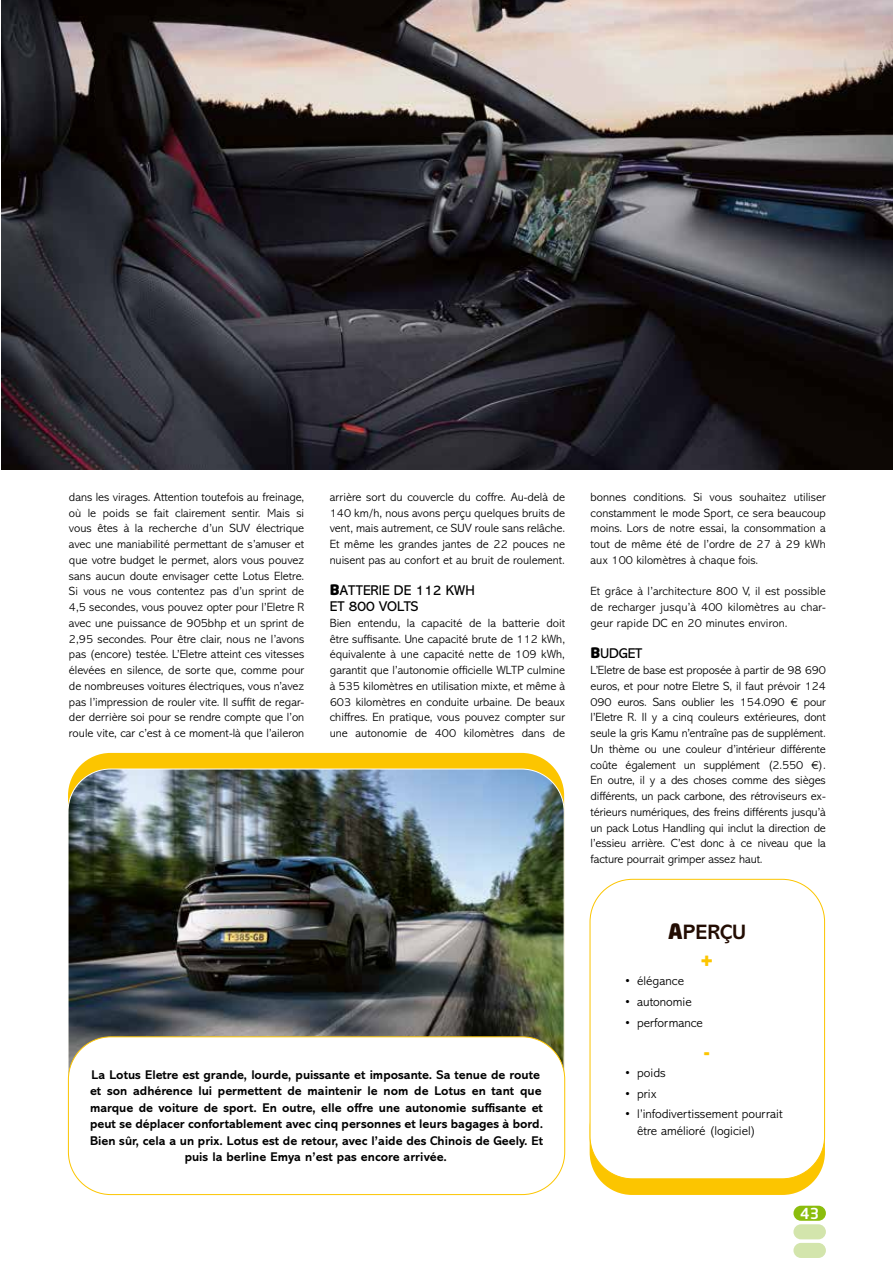
<style>
.page{position:relative;width:893px;height:1263px;background:#fff}
.page>*{position:absolute;margin:0;border:0;box-sizing:border-box;transform-origin:0 0}
.t1{font:700 21px "Abadi MT Std";color:#230d03}
.t2{font:900 21px "Neo Sans Std";color:#fcc500}
.t3{font:500 15px "Neo Sans";color:#fff}
.t4{font:14.25px/15.8px "Abadi MT Std";color:#000}
.t5{font:700 12.75px/16.5px "Abadi MT Std";color:#000;text-align:center}
.t6{font:300 12.75px/16.5px "Abadi MT Std";color:#000}
.t7{font:300 12px/15.8px "Abadi MT Std";color:#000;text-align:justify}
.s1{font-family:"Neo Sans Std";font-weight:900}
</style>
<div class="page">
<div style="left:793px;top:1224px;width:33px;height:15px;background:#d3e5ac;border-radius:8px"></div>
<div style="left:793px;top:1243px;width:33px;height:15px;background:#d3e5ac;border-radius:8px"></div>
<div style="left:793px;top:1206px;width:33px;height:15px;background:#8bbd0d;border-radius:8px"></div>
<div style="left:68px;top:753px;width:496px;height:362px;background:#fcc500;border-radius:43px"></div>
<img style="left:68px;top:769px;width:496px;height:296px">
<div style="left:68px;top:1037px;width:497px;height:157px;background:#fff;border-radius:43px"></div>
<div style="left:68px;top:1036px;width:497px;height:159px;border:1px solid #fcc500;border-radius:43px"></div>
<div style="left:590px;top:1085px;width:235px;height:110px;background:#fcc500;border-radius:43px"></div>
<div style="left:590px;top:879px;width:235px;height:300px;background:#fff;border-radius:43px"></div>
<div style="left:590px;top:879px;width:235px;height:300px;border:1px solid #fcc500;border-radius:43px"></div>
<img style="left:1px;top:0;width:892px;height:469px">
<p class="t7" style="left:69px;top:489px;width:237px">dans les virages. Attention toutefois au freinage, où le poids se fait clairement sentir. Mais si vous êtes à la recherche d’un SUV électrique avec une maniabilité permettant de s’amuser et que votre budget le permet, alors vous pouvez sans aucun doute envisager cette Lotus Eletre.<br>Si vous ne vous contentez pas d’un sprint de 4,5 secondes, vous pouvez opter pour l’Eletre R avec une puissance de 905bhp et un sprint de 2,95 secondes. Pour être clair, nous ne l’avons pas (encore) testée. L’Eletre atteint ces vitesses élevées en silence, de sorte que, comme pour de nombreuses voitures électriques, vous n’avez pas l’impression de rouler vite. Il suffit de regar&shy;der derrière soi pour se rendre compte que l’on roule vite, car c’est à ce moment-là que l’aileron</p>
<p class="t7" style="left:330px;top:489px;width:237px">arrière sort du couvercle du coffre. Au-delà de 140 km/h, nous avons perçu quelques bruits de vent, mais autrement, ce SUV roule sans relâche.<br>Et même les grandes jantes de 22 pouces ne nuisent pas au confort et au bruit de roulement.</p>
<p class="t4" style="left:330px;top:583px;width:147px"><span class="s1">B</span>ATTERIE DE 112 KWH<br>ET 800 VOLTS</p>
<p class="t7" style="left:330px;top:615px;width:237px">Bien entendu, la capacité de la batterie doit être suffisante. Une capacité brute de 112 kWh, équivalente à une capacité nette de 109 kWh, garantit que l’autonomie officielle WLTP culmine à 535 kilomètres en utilisation mixte, et même à 603 kilomètres en conduite urbaine. De beaux chiffres. En pratique, vous pouvez compter sur une autonomie de 400 kilomètres dans de</p>
<p class="t5" style="left:90px;top:1066px;width:455px">La Lotus Eletre est grande, lourde, puissante et imposante. Sa tenue de route et son adhérence lui permettent de maintenir le nom de Lotus en tant que marque de voiture de sport. En outre, elle offre une autonomie suffisante et peut se déplacer confortablement avec cinq personnes et leurs bagages à bord.<br>Bien sûr, cela a un prix. Lotus est de retour, avec l’aide des Chinois de Geely. Et puis la berline Emya n’est pas encore arrivée.</p>
<p class="t7" style="left:591px;top:489px;width:237px">bonnes conditions. Si vous souhaitez utiliser constamment le mode Sport, ce sera beaucoup moins. Lors de notre essai, la consommation a tout de même été de l’ordre de 27 à 29 kWh aux 100 kilomètres à chaque fois.</p>
<p class="t7" style="left:591px;top:584px;width:237px">Et grâce à l’architecture 800 V, il est possible de recharger jusqu’à 400 kilomètres au char&shy;geur rapide DC en 20 minutes environ.</p>
<p class="t4" style="left:591px;top:646px;width:53px"><span class="s1">B</span>UDGET</p>
<p class="t7" style="left:591px;top:662px;width:237px">L’Eletre de base est proposée à partir de 98 690 euros, et pour notre Eletre S, il faut prévoir 124<br>090 euros. Sans oublier les 154.090 € pour l’Eletre R. Il y a cinq couleurs extérieures, dont seule la gris Kamu n’entraîne pas de supplément.<br>Un thème ou une couleur d’intérieur différente coûte également un supplément (2.550 €).<br>En outre, il y a des choses comme des sièges différents, un pack carbone, des rétroviseurs ex&shy;térieurs numériques, des freins différents jusqu’à un pack Lotus Handling qui inclut la direction de l’essieu arrière. C’est donc à ce niveau que la facture pourrait grimper assez haut.</p>
<h1 class="t1" style="left:668px;top:920px;width:79px"><span class="s1">A</span>PERÇU</h1>
<h1 class="t2" style="left:700px;top:947px;width:15px">+</h1>
<p class="t6" style="left:624px;top:973px;width:61px">• élégance</p>
<p class="t6" style="left:624px;top:994px;width:69px">• autonomie</p>
<p class="t6" style="left:624px;top:1014px;width:80px">• performance</p>
<h1 class="t2" style="left:704px;top:1039px;width:7px">-</h1>
<p class="t6" style="left:624px;top:1065px;width:43px">• poids</p>
<p class="t6" style="left:624px;top:1085px;width:34px">• prix</p>
<p class="t6" style="left:637px;top:1106px;width:147px;text-indent:-13px">• l’infodivertissement pourrait être amélioré (logiciel)</p>
<p class="t3" style="left:800px;top:1206px;width:20px">43</p>
</div>
